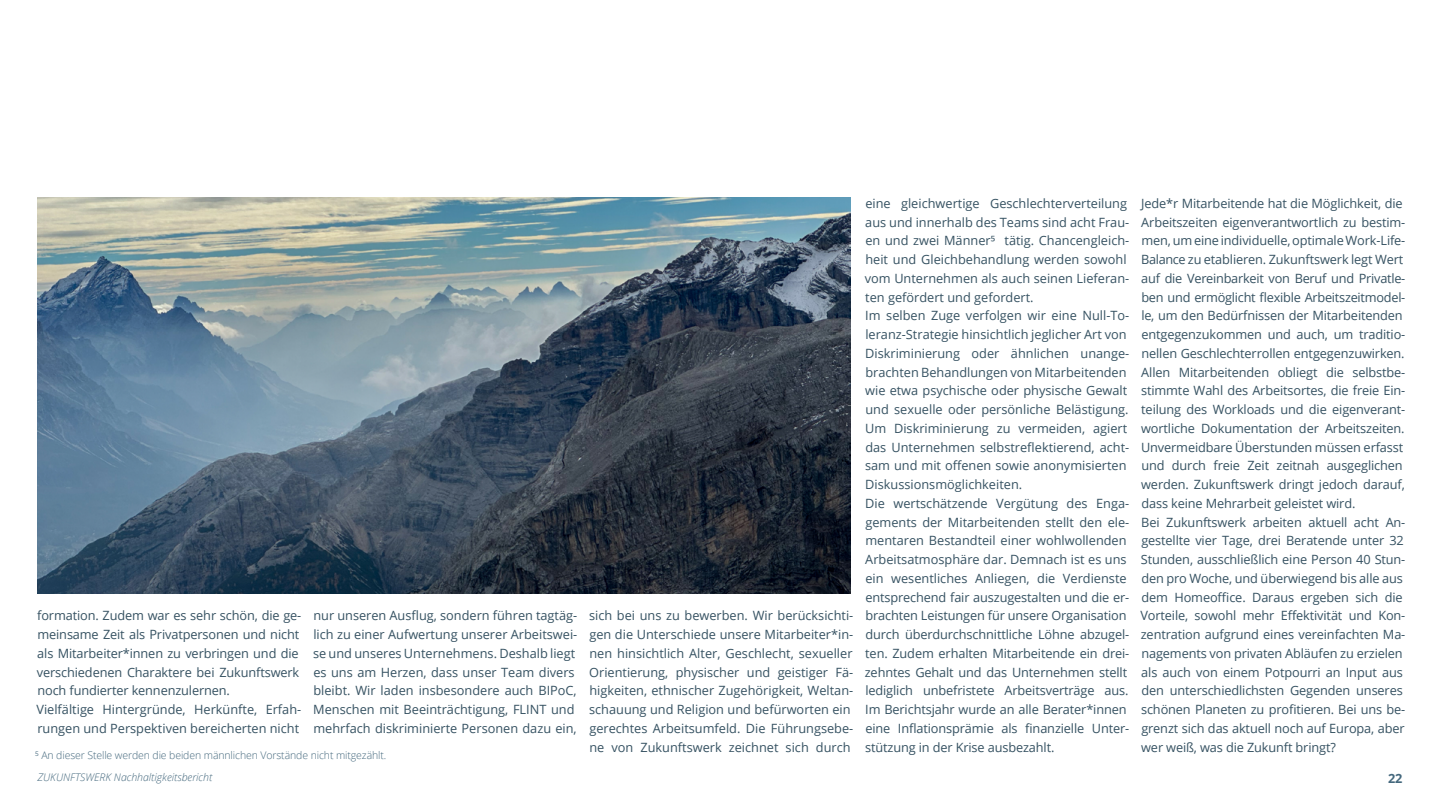
<style>
.page{position:relative;width:1440px;height:810px;background:#fff}
.page>*{position:absolute;margin:0;border:0;box-sizing:border-box;transform-origin:0 0}
.t1{font:12.75px/18.8px "Open Sans";letter-spacing:-.01em;color:#365262}
.t2{font:700 12.75px "Open Sans";color:#44687d}
.t3{font:300 10.5px "Open Sans";letter-spacing:-.01em;color:#44687d}
.t4{font:italic 300 10.5px "Open Sans";color:#44687d}
</style>
<div class="page">
<img style="left:38px;top:197px;width:813px;height:396px">
<p class="t1" style="left:313px;top:606px;width:266px">nur unseren Ausflug, sondern führen tagtäg&shy;lich zu einer Aufwertung unserer Arbeitswei&shy;se und unseres Unternehmens. Deshalb liegt es uns am Herzen, dass unser Team divers bleibt. Wir laden insbesondere auch BIPoC, Menschen mit Beeinträchtigung, FLINT und mehrfach diskriminierte Personen dazu ein,</p>
<p class="t1" style="left:589px;top:606px;width:266px">sich bei uns zu bewerben. Wir berücksichti&shy;gen die Unterschiede unsere Mitarbeiter*in&shy;nen hinsichtlich Alter, Geschlecht, sexueller Orientierung, physischer und geistiger Fä&shy;higkeiten, ethnischer Zugehörigkeit, Weltan&shy;schauung und Religion und befürworten ein gerechtes Arbeitsumfeld. Die Führungsebe&shy;ne von Zukunftswerk zeichnet sich durch</p>
<p class="t1" style="left:37px;top:606px;width:266px">formation. Zudem war es sehr schön, die ge&shy;meinsame Zeit als Privatpersonen und nicht als Mitarbeiter*innen zu verbringen und die verschiedenen Charaktere bei Zukunftswerk noch fundierter kennenzulernen.</p>
<p class="t1" style="left:36px;top:700px;width:266px">Vielfältige Hintergründe, Herkünfte, Erfah&shy;rungen und Perspektiven bereicherten nicht</p>
<p class="t3" style="left:35px;top:748px;width:353px">⁵ An dieser Stelle werden die beiden männlichen Vorstände nicht mitgezählt.</p>
<p class="t1" style="left:865px;top:193px;width:266px">eine gleichwertige Geschlechterverteilung aus und innerhalb des Teams sind acht Frau&shy;en und zwei Männer⁵ tätig. Chancengleich&shy;heit und Gleichbehandlung werden sowohl vom Unternehmen als auch seinen Lieferan&shy;ten gefördert und gefordert.</p>
<p class="t1" style="left:865px;top:306px;width:266px">Im selben Zuge verfolgen wir eine Null-To&shy;leranz-Strategie hinsichtlich jeglicher Art von Diskriminierung oder ähnlichen unange&shy;brachten Behandlungen von Mitarbeitenden wie etwa psychische oder physische Gewalt und sexuelle oder persönliche Belästigung.<br>Um Diskriminierung zu vermeiden, agiert das Unternehmen selbstreflektierend, acht&shy;sam und mit offenen sowie anonymisierten Diskussionsmöglichkeiten.</p>
<p class="t1" style="left:865px;top:493px;width:266px">Die wertschätzende Vergütung des Enga&shy;gements der Mitarbeitenden stellt den ele&shy;mentaren Bestandteil einer wohlwollenden Arbeitsatmosphäre dar. Demnach ist es uns ein wesentliches Anliegen, die Verdienste entsprechend fair auszugestalten und die er&shy;brachten Leistungen für unsere Organisation durch überdurchschnittliche Löhne abzugel&shy;ten. Zudem erhalten Mitarbeitende ein drei&shy;zehntes Gehalt und das Unternehmen stellt lediglich unbefristete Arbeitsverträge aus.<br>Im Berichtsjahr wurde an alle Berater*innen eine Inflationsprämie als finanzielle Unter&shy;stützung in der Krise ausbezahlt.</p>
<p class="t1" style="left:1141px;top:193px;width:266px">Jede*r Mitarbeitende hat die Möglichkeit, die Arbeitszeiten eigenverantwortlich zu bestim&shy;men, um eine individuelle, optimale Work-Life-Balance zu etablieren. Zukunftswerk legt Wert auf die Vereinbarkeit von Beruf und Privatle&shy;ben und ermöglicht flexible Arbeitszeitmodel&shy;le, um den Bedürfnissen der Mitarbeitenden entgegenzukommen und auch, um traditio&shy;nellen Geschlechterrollen entgegenzuwirken.<br>Allen Mitarbeitenden obliegt die selbstbe&shy;stimmte Wahl des Arbeitsortes, die freie Ein&shy;teilung des Workloads und die eigenverant&shy;wortliche Dokumentation der Arbeitszeiten.<br>Unvermeidbare Überstunden müssen erfasst und durch freie Zeit zeitnah ausgeglichen werden. Zukunftswerk dringt jedoch darauf, dass keine Mehrarbeit geleistet wird.</p>
<p class="t1" style="left:1140px;top:512px;width:266px">Bei Zukunftswerk arbeiten aktuell acht An&shy;gestellte vier Tage, drei Beratende unter 32<br>Stunden, ausschließlich eine Person 40 Stun&shy;den pro Woche, und überwiegend bis alle aus dem Homeoffice. Daraus ergeben sich die Vorteile, sowohl mehr Effektivität und Kon&shy;zentration aufgrund eines vereinfachten Ma&shy;nagements von privaten Abläufen zu erzielen als auch von einem Potpourri an Input aus den unterschiedlichsten Gegenden unseres schönen Planeten zu profitieren. Bei uns be&shy;grenzt sich das aktuell noch auf Europa, aber wer weiß, was die Zukunft bringt?</p>
<p class="t4" style="left:38px;top:770px;width:176px">ZUKUNFTSWERK Nachhaltigkeitsbericht</p>
<p class="t2" style="left:1388px;top:769px;width:16px">22</p>
</div>
